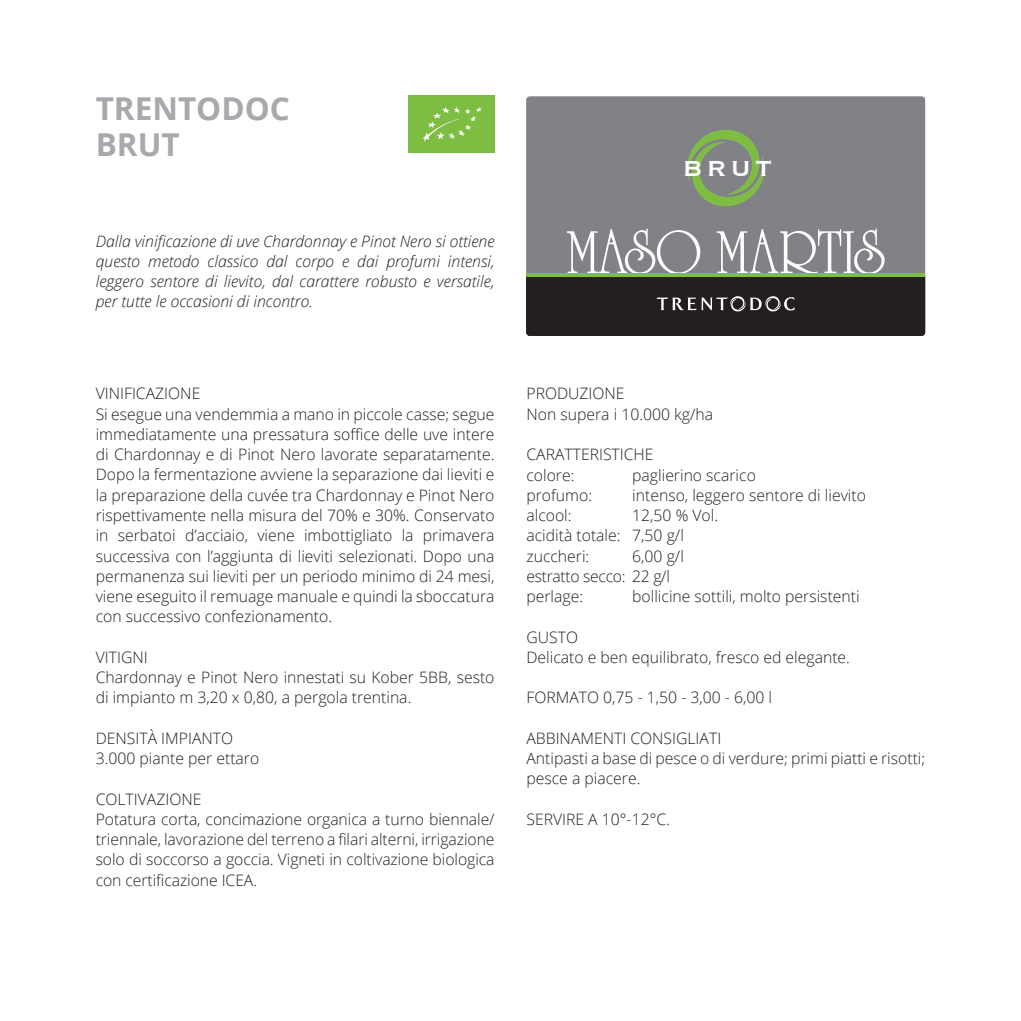
<style>
.page{position:relative;width:1021px;height:1021px;background:#fff}
.page>*{position:absolute;margin:0;border:0;box-sizing:border-box;transform-origin:0 0}
.t1{font:700 31.5px/36px "Open Sans";color:#a8a9ad}
.t2{font:700 28.12px "Copperplate Gothic BT";color:#fff}
.t3{font:300 15.75px/20.2px "Open Sans";color:#231f20}
.t4{font:italic 300 15.75px/20.2px "Open Sans";color:#231f20;text-align:justify}
.t5{font:300 15.75px/20.2px "Open Sans";letter-spacing:-.02em;color:#231f20}
</style>
<div class="page">
<div style="left:526px;top:96px;width:399px;height:133px;background:#808285"></div>
<svg style="left:687px;top:130px;width:77px;height:77px"></svg>
<svg style="left:526px;top:229px;width:399px;height:107px"></svg>
<hr style="left:526px;top:273px;width:399px;height:3px;background:#7dbd41">
<div style="left:408px;top:96px;width:86px;height:57px;background:#7dbd41"></div>
<svg style="left:423px;top:107px;width:59px;height:35px"></svg>
<h1 class="t1" style="left:96px;top:90px;width:196px">TRENTODOC<br>BRUT</h1>
<p class="t4" style="left:96px;top:230px;width:400px">Dalla vinificazione di uve Chardonnay e Pinot Nero si ottiene questo metodo classico dal corpo e dai profumi intensi, leggero sentore di lievito, dal carattere robusto e versatile, per tutte le occasioni di incontro.</p>
<p class="t3" style="left:96px;top:383px;width:400px">VINIFICAZIONE<br>Si esegue una vendemmia a mano in piccole casse; segue immediatamente una pressatura soffice delle uve intere di Chardonnay e di Pinot Nero lavorate separatamente.<br>Dopo la fermentazione avviene la separazione dai lieviti e la preparazione della cuvée tra Chardonnay e Pinot Nero rispettivamente nella misura del 70% e 30%. Conservato in serbatoi d’acciaio, viene imbottigliato la primavera successiva con l’aggiunta di lieviti selezionati. Dopo una permanenza sui lieviti per un periodo minimo di 24 mesi, viene eseguito il remuage manuale e quindi la sboccatura con successivo confezionamento.</p>
<p class="t3" style="left:96px;top:646px;width:400px">VITIGNI<br>Chardonnay e Pinot Nero innestati su Kober 5BB, sesto di impianto m 3,20 x 0,80, a pergola trentina.</p>
<p class="t3" style="left:96px;top:727px;width:165px">DENSITÀ IMPIANTO<br>3.000 piante per ettaro</p>
<p class="t3" style="left:96px;top:788px;width:400px">COLTIVAZIONE<br>Potatura corta, concimazione organica a turno biennale/ triennale, lavorazione del terreno a filari alterni, irrigazione solo di soccorso a goccia. Vigneti in coltivazione biologica con certificazione ICEA.</p>
<h2 class="t2" style="left:682px;top:153px;width:91px">BRUT</h2>
<p class="t3" style="left:526px;top:383px;width:188px">PRODUZIONE<br>Non supera i 10.000 kg/ha</p>
<p class="t3" style="left:526px;top:444px;width:129px">CARATTERISTICHE colore:</p>
<p class="t3" style="left:632px;top:464px;width:125px">paglierino scarico</p>
<p class="t3" style="left:526px;top:484px;width:67px">profumo:</p>
<p class="t3" style="left:632px;top:484px;width:235px">intenso, leggero sentore di lievito</p>
<p class="t3" style="left:526px;top:505px;width:47px">alcool:</p>
<p class="t3" style="left:526px;top:505px;width:193px;text-indent:106px">12,50 % Vol. acidità totale: 7,50 g/l zuccheri:</p>
<p class="t5" style="left:526px;top:545px;width:159px;text-indent:106px">6,00 g/l estratto secco: 22 g/l perlage:</p>
<p class="t3" style="left:632px;top:586px;width:229px">bollicine sottili, molto persistenti</p>
<p class="t3" style="left:526px;top:626px;width:325px">GUSTO<br>Delicato e ben equilibrato, fresco ed elegante.</p>
<p class="t3" style="left:526px;top:687px;width:247px">FORMATO 0,75 - 1,50 - 3,00 - 6,00 l</p>
<p class="t3" style="left:526px;top:727px;width:400px">ABBINAMENTI CONSIGLIATI<br>Antipasti a base di pesce o di verdure; primi piatti e risotti; pesce a piacere.</p>
<p class="t3" style="left:526px;top:808px;width:145px">SERVIRE A 10°-12°C.</p>
</div>
